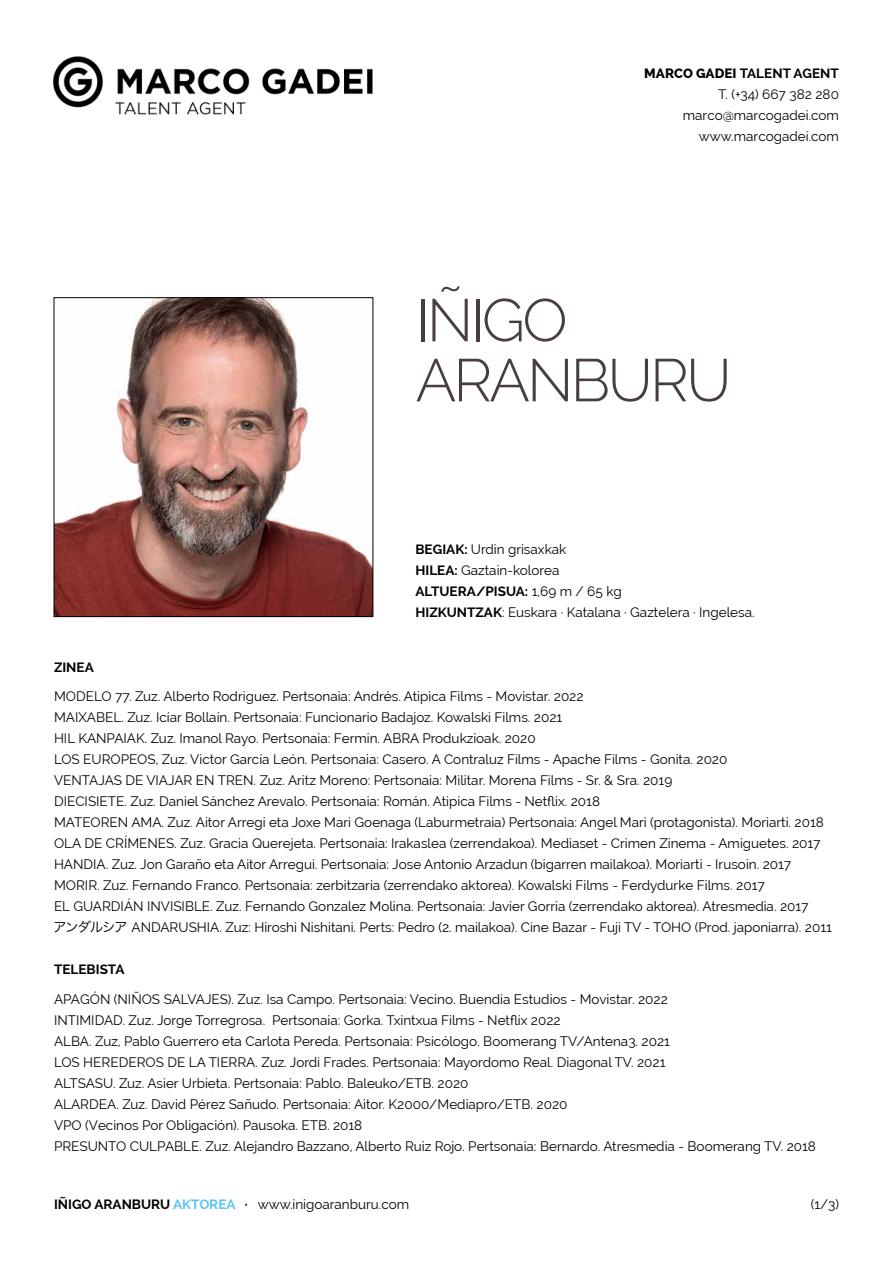
<style>
.page{position:relative;width:893px;height:1263px;background:#fff}
.page>*{position:absolute;margin:0;border:0;box-sizing:border-box;transform-origin:0 0}
.t1{font:300 60px/60px "Raleway";letter-spacing:-.05em;color:#483e42}
.t2{font:13.5px/21px "Raleway";color:#000}
.t3{font:700 13.5px "Raleway";color:#000}
.s1{font-weight:800}
.s2{font-weight:700}
.s3{font-family:"Hira Kaku Pro W3"}
.s4{font-weight:700;color:#5bc5f2}
</style>
<div class="page">
<img style="left:56px;top:299px;width:315px;height:316px">
<div style="left:54px;top:297px;width:319px;height:320px;border:1px solid #000"></div>
<img style="left:54px;top:57px;width:318px;height:57px">
<p class="t2" style="left:644px;top:62px;width:196px;text-align:right"><span class="s1">MARCO GADEI</span> <span class="s2">TALENT AGENT<br></span>T. (+34) 667 382 280 marco@marcogadei.com www.marcogadei.com</p>
<h1 class="t1" style="left:415px;top:290px;width:318px">IÑIGO<br>ARANBURU</h1>
<p class="t2" style="left:415px;top:538px;width:341px"><span class="s2">BEGIAK:</span> Urdin grisaxkak<br><span class="s2">HILEA:</span> Gaztain-kolorea<br><span class="s2">ALTUERA/PISUA:</span> 1,69 m / 65 kg<br><span class="s2">HIZKUNTZAK</span>: Euskara · Katalana · Gaztelera · Ingelesa.</p>
<p class="t3" style="left:54px;top:659px;width:41px">ZINEA</p>
<p class="t2" style="left:53px;top:686px;width:780px">MODELO 77. Zuz. Alberto Rodriguez. Pertsonaia: Andrés. Atipica Films - Movistar. 2022<br>MAIXABEL. Zuz. Icíar Bollaín. Pertsonaia: Funcionario Badajoz. Kowalski Films. 2021<br>HIL KANPAIAK. Zuz. Imanol Rayo. Pertsonaia: Fermin. ABRA Produkzioak. 2020<br>LOS EUROPEOS, Zuz. Victor García León. Pertsonaia: Casero. A Contraluz Films - Apache Films - Gonita. 2020<br>VENTAJAS DE VIAJAR EN TREN. Zuz. Aritz Moreno: Pertsonaia: Militar. Morena Films - Sr. &amp; Sra. 2019<br>DIECISIETE. Zuz. Daniel Sánchez Arevalo. Pertsonaia: Román. Atipica Films - Netflix. 2018<br>MATEOREN AMA. Zuz. Aitor Arregi eta Joxe Mari Goenaga (Laburmetraia) Pertsonaia: Angel Mari (protagonista). Moriarti. 2018<br>OLA DE CRÍMENES. Zuz. Gracia Querejeta. Pertsonaia: Irakaslea (zerrendakoa). Mediaset - Crimen Zinema - Amiguetes. 2017<br>HANDIA. Zuz. Jon Garaño eta Aitor Arregui. Pertsonaia: Jose Antonio Arzadun (bigarren mailakoa). Moriarti - Irusoin. 2017<br>MORIR. Zuz. Fernando Franco. Pertsonaia: zerbitzaria (zerrendako aktorea). Kowalski Films - Ferdydurke Films. 2017<br>EL GUARDIÁN INVISIBLE. Zuz. Fernando Gonzalez Molina. Pertsonaia: Javier Gorria (zerrendako aktorea). Atresmedia. 2017<br><span class="s3">アンダルシア</span> ANDARUSHIA. Zuz: Hiroshi Nishitani. Perts: Pedro (2. mailakoa). Cine Bazar - Fuji TV - TOHO (Prod. japoniarra). 2011</p>
<p class="t3" style="left:54px;top:962px;width:72px">TELEBISTA</p>
<p class="t2" style="left:54px;top:989px;width:763px">APAGÓN (NIÑOS SALVAJES). Zuz. Isa Campo. Pertsonaia: Vecino. Buendía Estudios - Movistar. 2022<br>INTIMIDAD. Zuz. Jorge Torregrosa. Pertsonaia: Gorka. Txintxua Films - Netflix 2022<br>ALBA. Zuz, Pablo Guerrero eta Carlota Pereda. Pertsonaia: Psicólogo. Boomerang TV/Antena3. 2021<br>LOS HEREDEROS DE LA TIERRA. Zuz. Jordi Frades. Pertsonaia: Mayordomo Real. Diagonal TV. 2021<br>ALTSASU. Zuz. Asier Urbieta. Pertsonaia: Pablo. Baleuko/ETB. 2020<br>ALARDEA. Zuz. David Pérez Sañudo. Pertsonaia: Aitor. K2000/Mediapro/ETB. 2020<br>VPO (Vecinos Por Obligación). Pausoka. ETB. 2018<br>PRESUNTO CULPABLE. Zuz. Alejandro Bazzano, Alberto Ruiz Rojo. Pertsonaia: Bernardo. Atresmedia - Boomerang TV. 2018</p>
<p class="t2" style="left:54px;top:1194px;width:357px"><span class="s2">IÑIGO ARANBURU</span> <span class="s4">AKTOREA</span> <span class="s2">·</span> www.inigoaranburu.com</p>
<p class="t2" style="left:811px;top:1194px;width:30px">(1/3)</p>
</div>
